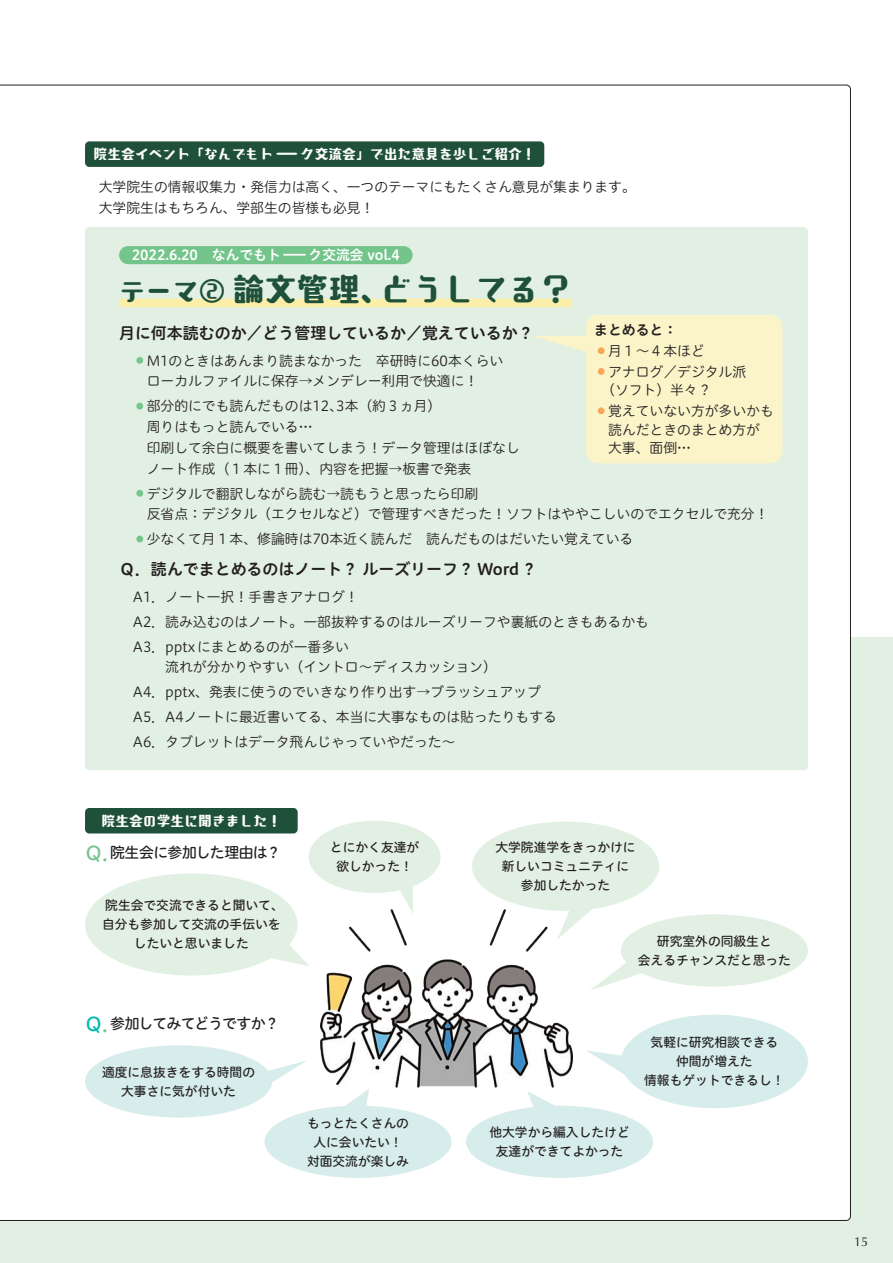
<style>
.page{position:relative;width:893px;height:1263px;background:#fff}
.page>*{position:absolute;margin:0;border:0;box-sizing:border-box;transform-origin:0 0}
.t1{font:31.95px "Aokane Std EB";color:#1e503a}
.t2{font:15.9px "Hiragino UD Sans R Std N W6";color:#231f20}
.t3{font:14.85px "Hiragino UD Sans R Std N W5";letter-spacing:-.045em;color:#231f20}
.t4{font:13.8px/20.7px "Hiragino UD Sans R Std N W3";color:#231f20}
.t5{font:13.8px "Aokane Std EB";color:#fff}
.t6{font:13.8px "Hiragino UD Sans R Std N W6";color:#fff}
.t7{font:13.8px "Hiragino UD Sans R Std N W6";color:#231f20}
.t8{font:12.75px/19.2px "Hiragino UD Sans R Std N W5";color:#231f20;text-align:center}
.t9{font:12.75px "Optima";color:#231f20}
.s1{font-size:26.55px}
.s2{color:#74c58b}
.s3{color:#f9a654}
.s4{font-size:19.2px;color:#74c58b}
.s5{font-size:19.2px;color:#03b9ac}
</style>
<div class="page">
<div style="left:0;top:638px;width:893px;height:625px;background:#e2f0e3"></div>
<div style="left:0;top:85px;width:851px;height:1136px;background:#fff"></div>
<div style="left:85px;top:227px;width:723px;height:543px;background:#e2f0e3;border-radius:4px"></div>
<div style="left:119px;top:246px;width:294px;height:18px;background:#74c58b;border-radius:9px"></div>
<div style="left:119px;top:299px;width:453px;height:8px;background:#faeea8"></div>
<svg style="left:533px;top:315px;width:249px;height:148px"></svg>
<img style="left:320px;top:909px;width:253px;height:179px">
<div style="left:85px;top:808px;width:213px;height:25px;background:#1e503a"></div>
<svg style="left:85px;top:141px;width:459px;height:26px;background:#22533d"></svg>
<svg style="left:264px;top:941px;width:46px;height:25px"></svg>
<svg style="left:398px;top:887px;width:15px;height:27px"></svg>
<svg style="left:557px;top:908px;width:40px;height:32px"></svg>
<svg style="left:589px;top:961px;width:56px;height:30px"></svg>
<svg style="left:586px;top:1050px;width:40px;height:27px"></svg>
<svg style="left:527px;top:1091px;width:34px;height:17px"></svg>
<svg style="left:342px;top:1089px;width:27px;height:17px"></svg>
<svg style="left:264px;top:1060px;width:43px;height:26px"></svg>
<div style="left:85px;top:873px;width:213px;height:102px;background:#e2f0e3;border-radius:50%"></div>
<div style="left:309px;top:821px;width:132px;height:72px;background:#e2f0e3;border-radius:50%"></div>
<div style="left:472px;top:821px;width:187px;height:90px;background:#e2f0e3;border-radius:50%"></div>
<div style="left:621px;top:914px;width:187px;height:72px;background:#e2f0e3;border-radius:50%"></div>
<div style="left:85px;top:1045px;width:187px;height:72px;background:#d6edeb;border-radius:50%"></div>
<div style="left:264px;top:1106px;width:188px;height:72px;background:#d6edeb;border-radius:50%"></div>
<div style="left:466px;top:1106px;width:187px;height:72px;background:#d6edeb;border-radius:50%"></div>
<div style="left:621px;top:1015px;width:187px;height:93px;background:#d6edeb;border-radius:50%"></div>
<p class="t5" style="left:94px;top:144px;width:444px">院生会イベント「なんでもトーク交流会」で出た意見を少しご紹介！</p>
<p class="t4" style="left:99px;top:176px;width:538px">大学院生の情報収集力・発信力は高く、一つのテーマにもたくさん意見が集まります。大学院生はもちろん、学部生の皆様も必見！</p>
<p class="t6" style="left:132px;top:245px;width:270px">2022.6.20　なんでもトーク交流会 vol.4</p>
<h1 class="t1" style="left:119px;top:265px;width:454px"><span class="s1">テーマ②</span> 論文管理、どうしてる？</h1>
<p class="t2" style="left:119px;top:321px;width:416px">月に何本読むのか／どう管理しているか／覚えているか？</p>
<p class="t4" style="left:147px;top:349px;width:358px;text-indent:-14px"><span class="s2">・</span>M1のときはあんまり読まなかった　卒研時に60本くらいローカルファイルに保存→メンデレー利用で快適に！</p>
<p class="t4" style="left:147px;top:395px;width:375px;text-indent:-14px"><span class="s2">・</span>部分的にでも読んだものは12、3本（約３ヵ月）　<br>周りはもっと読んでいる…<br>印刷して余白に概要を書いてしまう！データ管理はほぼなしノート作成（１本に１冊）、内容を把握→板書で発表</p>
<p class="t4" style="left:147px;top:482px;width:623px;text-indent:-14px"><span class="s2">・</span>デジタルで翻訳しながら読む→読もうと思ったら印刷<br>反省点：デジタル（エクセルなど）で管理すべきだった！ソフトはややこしいのでエクセルで充分！</p>
<p class="t4" style="left:133px;top:528px;width:502px"><span class="s2">・</span>少なくて月１本、修論時は70本近く読んだ　読んだものはだいたい覚えている</p>
<p class="t2" style="left:119px;top:557px;width:419px">Ｑ．読んでまとめるのはノート？ ルーズリーフ？ Word？</p>
<p class="t4" style="left:133px;top:583px;width:518px;line-height:25px">A1．ノート一択！手書きアナログ！<br>A2．読み込むのはノート。一部抜粋するのはルーズリーフや裏紙のときもあるかも<br>A3．pptxにまとめるのが一番多い</p>
<p class="t4" style="left:133px;top:654px;width:426px;line-height:25px;text-indent:32px">流れが分かりやすい（イントロ〜ディスカッション）<br>A4．pptx、発表に使うのでいきなり作り出す→ブラッシュアップA5．A4ノートに最近書いてる、本当に大事なものは貼ったりもするA6．タブレットはデータ飛んじゃっていやだった〜</p>
<p class="t7" style="left:594px;top:319px;width:84px">まとめると：</p>
<p class="t4" style="left:594px;top:340px;width:154px"><span class="s3">・</span>月１〜４本ほど<br><span class="s3">・</span>アナログ／デジタル派</p>
<p class="t4" style="left:594px;top:379px;width:181px;text-indent:7px">（ソフト）半々？<br><span class="s3">・</span>覚えていない方が多いかも</p>
<p class="t4" style="left:608px;top:419px;width:154px;line-height:18.6px">読んだときのまとめ方が大事、面倒…</p>
<p class="t5" style="left:102px;top:810px;width:181px">院生会の学生に聞きました！</p>
<p class="t3" style="left:84px;top:841px;width:198px"><span class="s4">Ｑ．</span>院生会に参加した理由は？</p>
<p class="t8" style="left:102px;top:895px;width:183px">院生会で交流できると聞いて、自分も参加して交流の手伝いをしたいと思いました</p>
<p class="t3" style="left:84px;top:1012px;width:196px"><span class="s5">Ｑ</span><span class="s4">．</span>参加してみてどうですか？</p>
<p class="t8" style="left:102px;top:1061px;width:155px">適度に息抜きをする時間の大事さに気が付いた</p>
<p class="t8" style="left:330px;top:837px;width:91px">とにかく友達が欲しかった！</p>
<p class="t8" style="left:495px;top:837px;width:142px">大学院進学をきっかけに新しいコミュニティに参加したかった</p>
<p class="t8" style="left:638px;top:931px;width:155px">研究室外の同級生と<br>会えるチャンスだと思った</p>
<p class="t8" style="left:307px;top:1112px;width:104px">もっとたくさんの人に会いたい！対面交流が楽しみ</p>
<p class="t8" style="left:489px;top:1122px;width:142px">他大学から編入したけど友達ができてよかった</p>
<p class="t8" style="left:644px;top:1032px;width:142px">気軽に研究相談できる仲間が増えた<br>情報もゲットできるし！</p>
<p class="t9" style="left:854px;top:1234px;width:16px">15</p>
</div>
